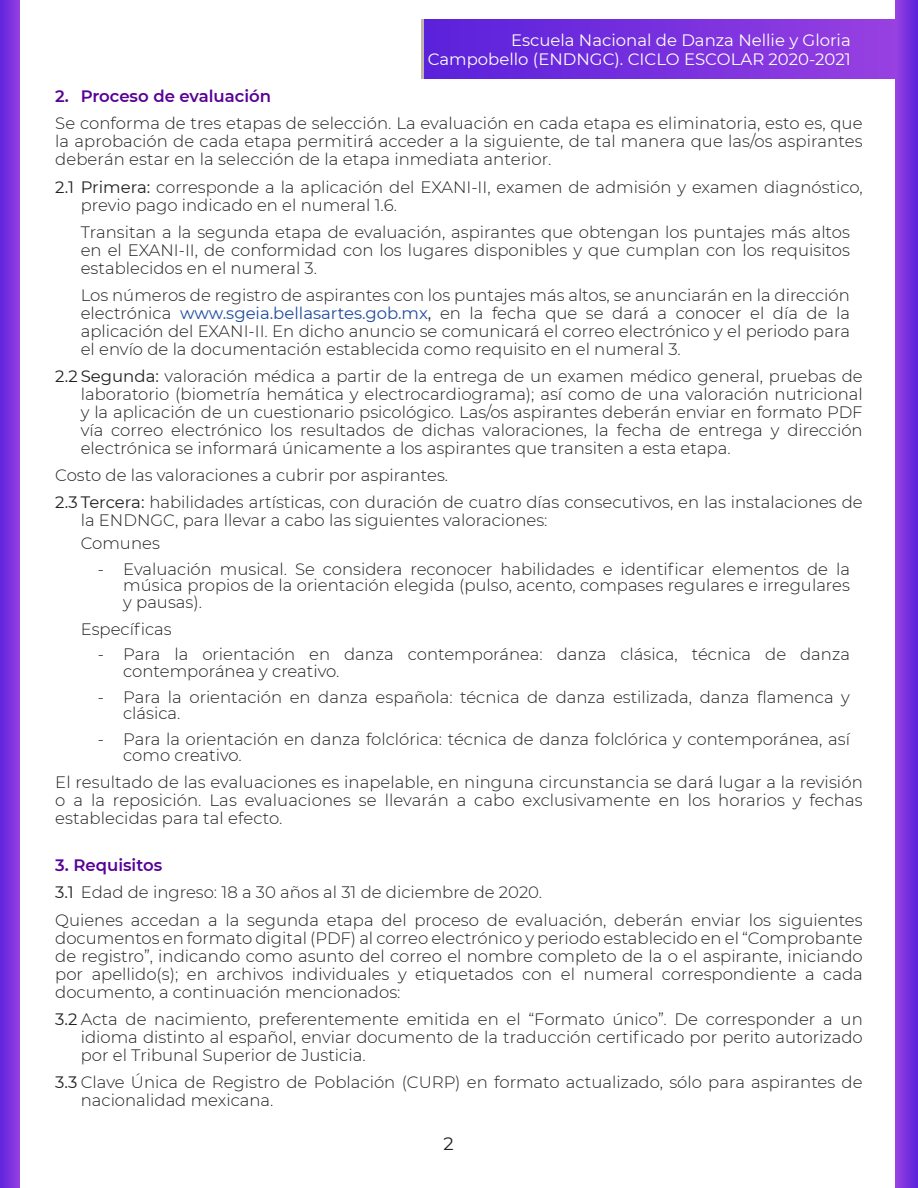
<style>
.page{position:relative;width:918px;height:1188px;background:#fff}
.page>*{position:absolute;margin:0;border:0;box-sizing:border-box;transform-origin:0 0}
.t1{font:18px "Montserrat";color:#231f20}
.Body_Text{font:300 16.5px/18px "Montserrat";color:#231f20;text-align:justify}
.t2{font:16.5px/19.8px "Montserrat";color:#fff;text-align:right}
.Heading_2{font:600 16.5px "Montserrat";color:#580097}
.s1{font-weight:400}
.s2{font-weight:400;color:#214ca0}
</style>
<div class="page">
<div style="left:0;top:0;width:20px;height:1188px;background:linear-gradient(to right,#6024dc,#923ee0)"></div>
<div style="left:421px;top:19px;width:476px;height:60px;background:linear-gradient(to right,#5a23da,#963fe1)"></div>
<div style="left:896px;top:0;width:22px;height:1188px;background:linear-gradient(to right,#963fe1,#5e23db)"></div>
<p class="t2" style="left:428px;top:29px;width:425px">Escuela Nacional de Danza Nellie y Gloria<br>Campobello (ENDNGC). CICLO ESCOLAR 2020-2021</p>
<p class="Heading_2" style="left:55px;top:85px;width:217px">2. Proceso de evaluación</p>
<p class="Body_Text" style="left:55px;top:114px;width:809px">Se conforma de tres etapas de selección. La evaluación en cada etapa es eliminatoria, esto es, que la aprobación de cada etapa permitirá acceder a la siguiente, de tal manera que las/os aspirantes deberán estar en la selección de la etapa inmediata anterior.</p>
<p class="Body_Text" style="left:81px;top:177px;width:783px;text-indent:-26px"><span class="s1">2.1 Primera:</span> corresponde a la aplicación del EXANI-II, examen de admisión y examen diagnóstico, previo pago indicado en el numeral 1.6.</p>
<p class="Body_Text" style="left:81px;top:222px;width:771px">Transitan a la segunda etapa de evaluación, aspirantes que obtengan los puntajes más altos en el EXANI-II, de conformidad con los lugares disponibles y que cumplan con los requisitos establecidos en el numeral 3.</p>
<p class="Body_Text" style="left:81px;top:286px;width:771px">Los números de registro de aspirantes con los puntajes más altos, se anunciarán en la dirección electrónica <span class="s2">www.sgeia.bellasartes.gob.mx</span><span class="s1">,</span> en la fecha que se dará a conocer el día de la aplicación del EXANI-II. En dicho anuncio se comunicará el correo electrónico y el periodo para el envío de la documentación establecida como requisito en el numeral 3.</p>
<p class="Body_Text" style="left:81px;top:367px;width:783px;text-indent:-26px"><span class="s1">2.2 Segunda:</span> valoración médica a partir de la entrega de un examen médico general, pruebas de laboratorio (biometría hemática y electrocardiograma); así como de una valoración nutricional y la aplicación de un cuestionario psicológico. Las/os aspirantes deberán enviar en formato PDF vía correo electrónico los resultados de dichas valoraciones, la fecha de entrega y dirección electrónica se informará únicamente a los aspirantes que transiten a esta etapa.</p>
<p class="Body_Text" style="left:55px;top:466px;width:394px">Costo de las valoraciones a cubrir por aspirantes.</p>
<p class="Body_Text" style="left:81px;top:493px;width:783px;text-indent:-26px"><span class="s1">2.3 Tercera:</span> habilidades artísticas, con duración de cuatro días consecutivos, en las instalaciones de la ENDNGC, para llevar a cabo las siguientes valoraciones:</p>
<p class="Body_Text" style="left:81px;top:534px;width:81px">Comunes</p>
<p class="Body_Text" style="left:123px;top:560px;width:728px;line-height:16.5px;text-indent:-26px">- Evaluación musical. Se considera reconocer habilidades e identificar elementos de la música propios de la orientación elegida (pulso, acento, compases regulares e irregulares y pausas).</p>
<p class="Body_Text" style="left:81px;top:619px;width:92px">Específicas</p>
<p class="Body_Text" style="left:123px;top:646px;width:728px;line-height:16.5px;text-indent:-26px">- Para la orientación en danza contemporánea: danza clásica, técnica de danza contemporánea y creativo.</p>
<p class="Body_Text" style="left:123px;top:688px;width:728px;line-height:16.5px;text-indent:-26px">- Para la orientación en danza española: técnica de danza estilizada, danza flamenca y clásica.</p>
<p class="Body_Text" style="left:123px;top:730px;width:728px;line-height:16.5px;text-indent:-26px">- Para la orientación en danza folclórica: técnica de danza folclórica y contemporánea, así como creativo.</p>
<p class="Body_Text" style="left:55px;top:773px;width:809px">El resultado de las evaluaciones es inapelable, en ninguna circunstancia se dará lugar a la revisión o a la reposición. Las evaluaciones se llevarán a cabo exclusivamente en los horarios y fechas establecidas para tal efecto.</p>
<p class="Heading_2" style="left:55px;top:854px;width:108px">3. Requisitos</p>
<p class="Body_Text" style="left:55px;top:883px;width:488px"><span class="s1">3.1</span> Edad de ingreso: 18 a 30 años al 31 de diciembre de 2020.</p>
<p class="Body_Text" style="left:55px;top:910px;width:809px">Quienes accedan a la segunda etapa del proceso de evaluación, deberán enviar los siguientes documentos en formato digital (PDF) al correo electrónico y periodo establecido en el “Comprobante de registro”, indicando como asunto del correo el nombre completo de la o el aspirante, iniciando por apellido(s); en archivos individuales y etiquetados con el numeral correspondiente a cada documento, a continuación mencionados:</p>
<p class="Body_Text" style="left:81px;top:1009px;width:784px;text-indent:-26px"><span class="s1">3.2</span> Acta de nacimiento, preferentemente emitida en el “Formato único”. De corresponder a un idioma distinto al español, enviar documento de la traducción certificado por perito autorizado por el Tribunal Superior de Justicia.</p>
<p class="Body_Text" style="left:81px;top:1073px;width:783px;text-indent:-26px"><span class="s1">3.3</span> Clave Única de Registro de Población (CURP) en formato actualizado, sólo para aspirantes de nacionalidad mexicana.</p>
<p class="t1" style="left:443px;top:1131px;width:12px">2</p>
</div>
